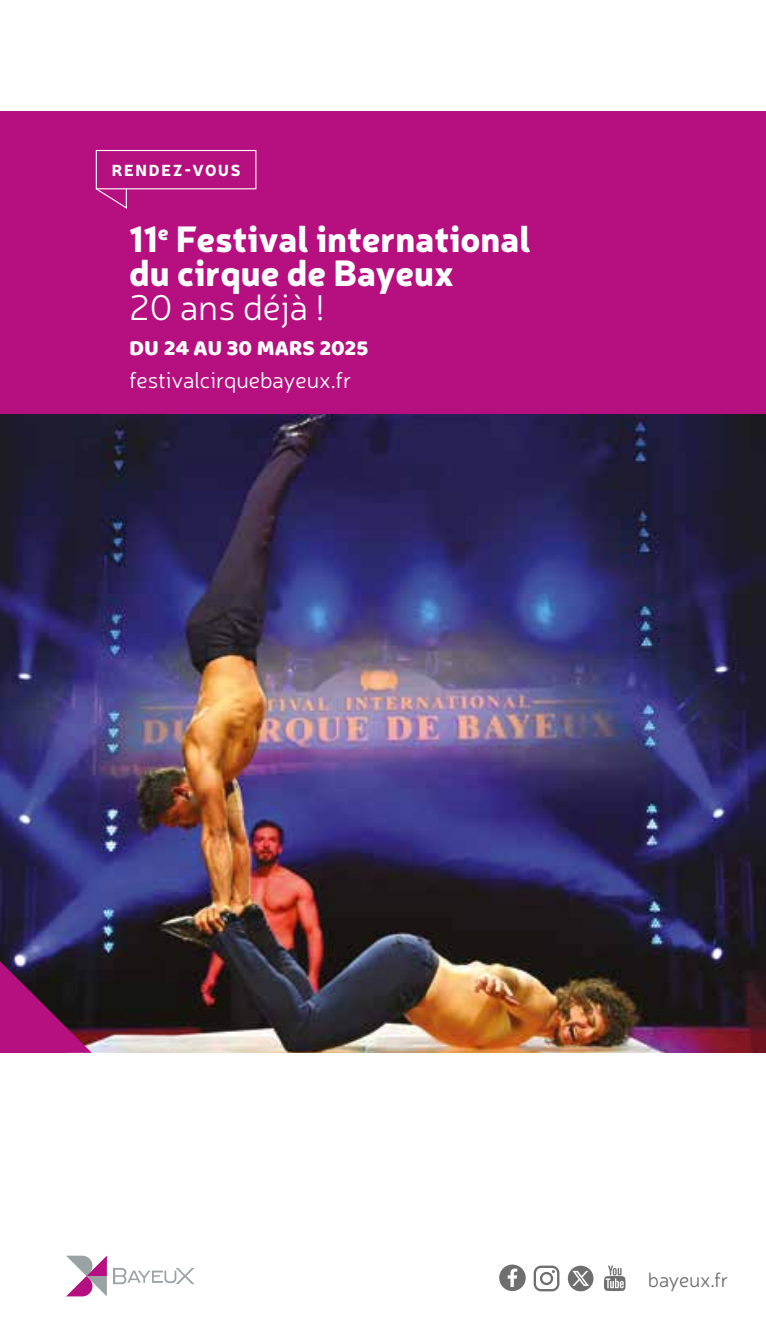
<style>
.page{position:relative;width:766px;height:1340px;background:#fff}
.page>*{position:absolute;margin:0;border:0;box-sizing:border-box;transform-origin:0 0}
.t1{font:900 36px/33.8px "Neris";color:#fff}
.t2{font:300 36px "Neris";color:#fff}
.t3{font:300 22.5px "Neris";color:#fff}
.t4{font:22.5px "Baloo Bhaina";color:#fff}
.t5{font:300 20.25px "Neris";letter-spacing:-.01em;color:#706f6f}
.t6{font:900 15.75px "Neris";letter-spacing:.11em;color:#fff}
</style>
<div class="page">
<div style="left:0;top:112px;width:765px;height:940px;background:#b60f80"></div>
<div style="left:96px;top:150px;width:160px;height:39px;border:1px solid #fff"></div>
<svg style="left:95px;top:187px;width:32px;height:22px"></svg>
<svg style="left:66px;top:1255px;width:41px;height:41px"></svg>
<svg style="left:113px;top:1267px;width:81px;height:17px"></svg>
<img style="left:0;top:415px;width:765px;height:637px">
<svg style="left:0;top:961px;width:92px;height:91px"></svg>
<svg style="left:604px;top:1265px;width:21px;height:25px"></svg>
<svg style="left:499px;top:1264px;width:26px;height:26px"></svg>
<svg style="left:533px;top:1265px;width:26px;height:26px"></svg>
<svg style="left:567px;top:1265px;width:26px;height:26px"></svg>
<p class="t6" style="left:112px;top:158px;width:130px">RENDEZ-VOUS</p>
<p class="t1" style="left:129px;top:220px;width:403px">11<sup>e</sup> Festival international du cirque de Bayeux</p>
<p class="t2" style="left:129px;top:284px;width:196px">20 ans déjà !</p>
<p class="t4" style="left:129px;top:334px;width:240px">DU 24 AU 30 MARS 2025</p>
<p class="t3" style="left:129px;top:366px;width:223px">festivalcirquebayeux.fr</p>
<p class="t5" style="left:647px;top:1267px;width:82px">bayeux.fr</p>
</div>
